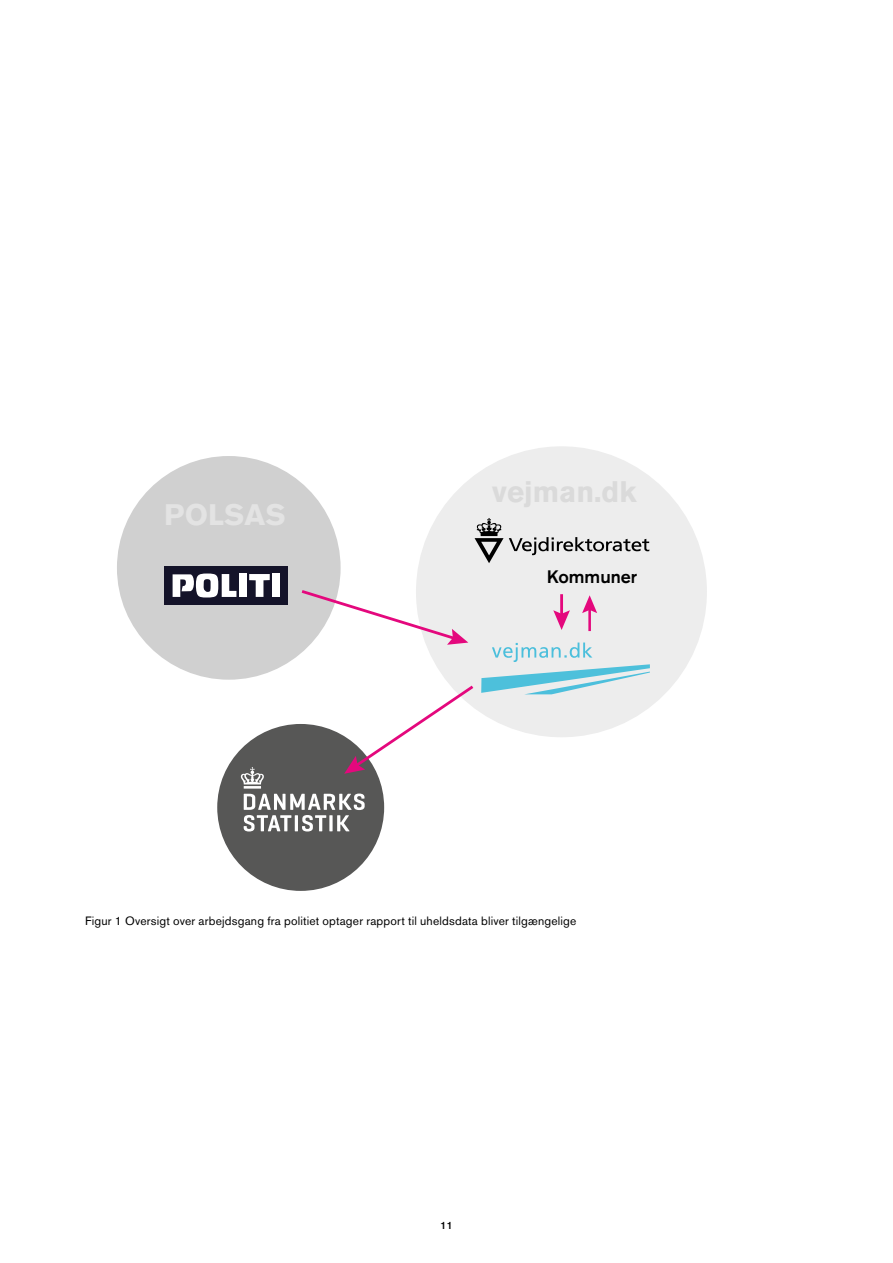
<style>
.page{position:relative;width:893px;height:1263px;background:#fff}
.page>*{position:absolute;margin:0;border:0;box-sizing:border-box;transform-origin:0 0}
.t1{font:500 18px "Akzidenz Grotesk Std";color:#000}
.t2{font:12px "Akzidenz Grotesk Std";letter-spacing:.015em;color:#000}
.t3{font:500 10.5px "Akzidenz Grotesk Std";color:#000}
</style>
<div class="page">
<div style="left:117px;top:456px;width:224px;height:224px;background:#d0d0d0;border-radius:50%"></div>
<div style="left:416px;top:446px;width:291px;height:291px;background:#ededed;border-radius:50%"></div>
<div style="left:217px;top:724px;width:167px;height:167px;background:#575756;border-radius:50%"></div>
<img style="left:492px;top:642px;width:100px;height:20px">
<svg style="left:244px;top:793px;width:121px;height:38px"></svg>
<svg style="left:329px;top:815px;width:4px;height:16px"></svg>
<svg style="left:240px;top:767px;width:24px;height:17px"></svg>
<hr style="left:244px;top:786px;width:17px;height:3px;background:#fff">
<div style="left:165px;top:566px;width:123px;height:39px;background:#141329"></div>
<svg style="left:249px;top:574px;width:21px;height:23px"></svg>
<svg style="left:173px;top:573px;width:63px;height:24px"></svg>
<div style="left:239px;top:574px;width:7px;height:23px;background:#fff"></div>
<div style="left:272px;top:574px;width:8px;height:23px;background:#fff"></div>
<svg style="left:475px;top:518px;width:28px;height:45px"></svg>
<svg style="left:509px;top:537px;width:140px;height:18px"></svg>
<svg style="left:301px;top:588px;width:167px;height:57px"></svg>
<hr style="left:560px;top:594px;width:3px;height:23px;background:#e4087d">
<svg style="left:553px;top:610px;width:17px;height:20px"></svg>
<hr style="left:588px;top:607px;width:3px;height:24px;background:#e4087d">
<svg style="left:582px;top:595px;width:15px;height:18px"></svg>
<svg style="left:344px;top:664px;width:306px;height:110px"></svg>
<h1 class="t1" style="left:547px;top:566px;width:92px">Kommuner</h1>
<p class="t2" style="left:85px;top:914px;width:493px">Figur 1 Oversigt over arbejdsgang fra politiet optager rapport til uheldsdata bliver tilgængelige</p>
<p class="t3" style="left:440px;top:1219px;width:14px">11</p>
</div>
